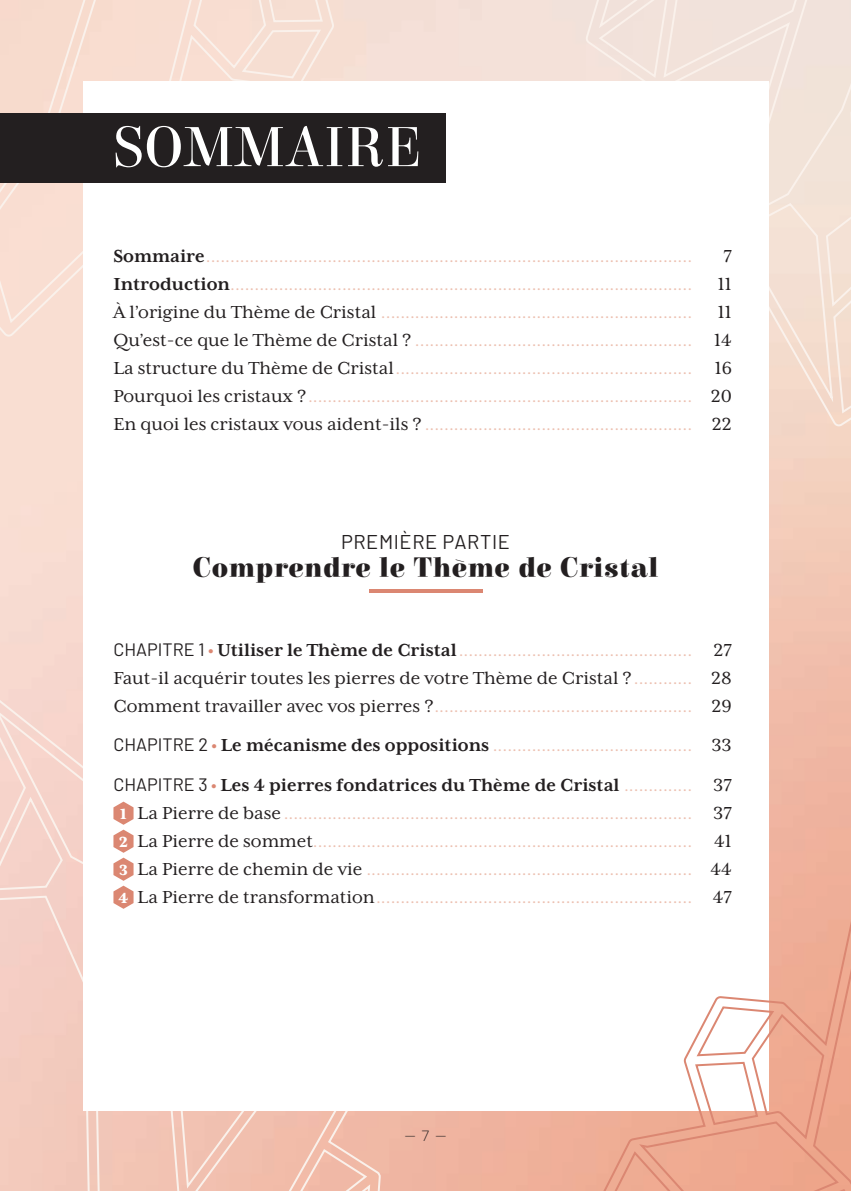
<style>
.page{position:relative;width:851px;height:1191px;background:#fff}
.page>*{position:absolute;margin:0;border:0;box-sizing:border-box;transform-origin:0 0}
.t1{font:60px "Elsie";color:#fff}
.t2{font:900 28px "Elsie";letter-spacing:.03em;color:#231f20}
.t3{font:20px "Mrs Eaves XL Serif OT";color:#231f20}
.t4{font:700 20px "Mrs Eaves XL Serif OT";color:#231f20}
.t5{font:20px "Barlow";letter-spacing:.03em;color:#231f20}
.t6{font:200 19px "Abadi MT Pro";color:#231f20}
.t7{font:18px/28px "Mrs Eaves XL Serif OT";color:#ecbfaf;text-align:justify}
.s1{font-weight:700;font-size:20px;color:#231f20}
.s2{font-size:20px;color:#231f20}
.s3{font-family:"Barlow";color:#231f20}
.s4{font-family:"Barlow";color:#db8772}
.s5{font-size:18px;color:#ecbfaf}
.s6{font-family:"Barlow";font-weight:400;font-size:18px}
.s7{font-family:"Barlow";font-weight:400;font-size:18px;color:#db8772}
.s8{font-weight:400;font-size:18px;color:#ecbfaf}
.s9{font-weight:400}
.s10{font-weight:800;font-size:16.8px;color:#fff}
.s11{font-size:16px}
</style>
<div class="page">
<img style="left:0;top:0;width:850px;height:1191px">
<div style="left:83px;top:81px;width:684px;height:1029px;background:#fff"></div>
<div style="left:0;top:113px;width:445px;height:70px;background:#231f20"></div>
<svg style="left:113px;top:801px;width:20px;height:108px"></svg>
<hr style="left:368px;top:589px;width:114px;height:3px;background:#db8772">
<svg style="left:556px;top:735px;width:294px;height:456px"></svg>
<h1 class="t1" style="left:113px;top:114px;width:310px">SOMMAIRE</h1>
<p class="t7" style="left:113px;top:243px;width:580px"><span class="s1">Sommaire</span>....................................................................................................</p>
<p class="t3" style="left:723px;top:245px;width:10px">7</p>
<p class="t7" style="left:113px;top:271px;width:580px"><span class="s1">Introduction</span>...............................................................................................</p>
<p class="t3" style="left:717px;top:273px;width:15px">11</p>
<p class="t7" style="left:113px;top:299px;width:580px"><span class="s2">À l’origine du Thème de Cristal</span> ................................................................</p>
<p class="t3" style="left:717px;top:301px;width:15px">11</p>
<p class="t7" style="left:113px;top:327px;width:619px"><span class="s2">Qu’est-ce que le Thème de Cristal ?</span> ......................................................... <span class="s2">14<br>La structure du Thème de Cristal</span>............................................................. <span class="s2">16<br>Pourquoi les cristaux ?</span>............................................................................... <span class="s2">20<br>En quoi les cristaux vous aident-ils ?</span> ....................................................... <span class="s2">22</span></p>
<p class="t5" style="left:341px;top:529px;width:170px">PREMIÈRE PARTIE</p>
<h2 class="t2" style="left:193px;top:552px;width:467px">Comprendre le Thème de Cristal</h2>
<p class="t7" style="left:113px;top:637px;width:619px"><span class="s3">CHAPITRE 1</span> <span class="s4">•</span> <span class="s1">Utiliser le Thème de Cristal</span>................................................ <span class="s2">27</span></p>
<p class="t3" style="left:113px;top:667px;width:619px">Faut-il acquérir toutes les pierres de votre Thème de Cristal ?<span class="s5">............</span> 28</p>
<p class="t7" style="left:113px;top:687px;width:619px;line-height:39.4px"><span class="s2">Comment travailler avec vos pierres ?</span>..................................................... <span class="s2">29<br></span><span class="s3">CHAPITRE 2</span> <span class="s4">•</span> <span class="s1">Le mécanisme des oppositions</span> ......................................... <span class="s2">33</span></p>
<p class="t4" style="left:113px;top:773px;width:619px"><span class="s6">CHAPITRE 3</span> <span class="s7">•</span> Les 4 pierres fondatrices du Thème de Cristal <span class="s8">..............</span> <span class="s9">37</span></p>
<p class="t7" style="left:118px;top:799px;width:614px"><span class="s10">1</span> <span class="s2">La Pierre de base</span> .................................................................................... <span class="s2">37<br></span><span class="s10">2</span> <span class="s2">La Pierre de sommet</span>.............................................................................. <span class="s2">41<br></span><span class="s10">3</span> <span class="s2">La Pierre de chemin de vie</span> ................................................................... <span class="s2">44<br></span><span class="s10">4</span> <span class="s2">La Pierre de transformation</span>................................................................. <span class="s2">47</span></p>
<p class="t6" style="left:405px;top:1124px;width:42px">– <span class="s11">7</span> –</p>
</div>
